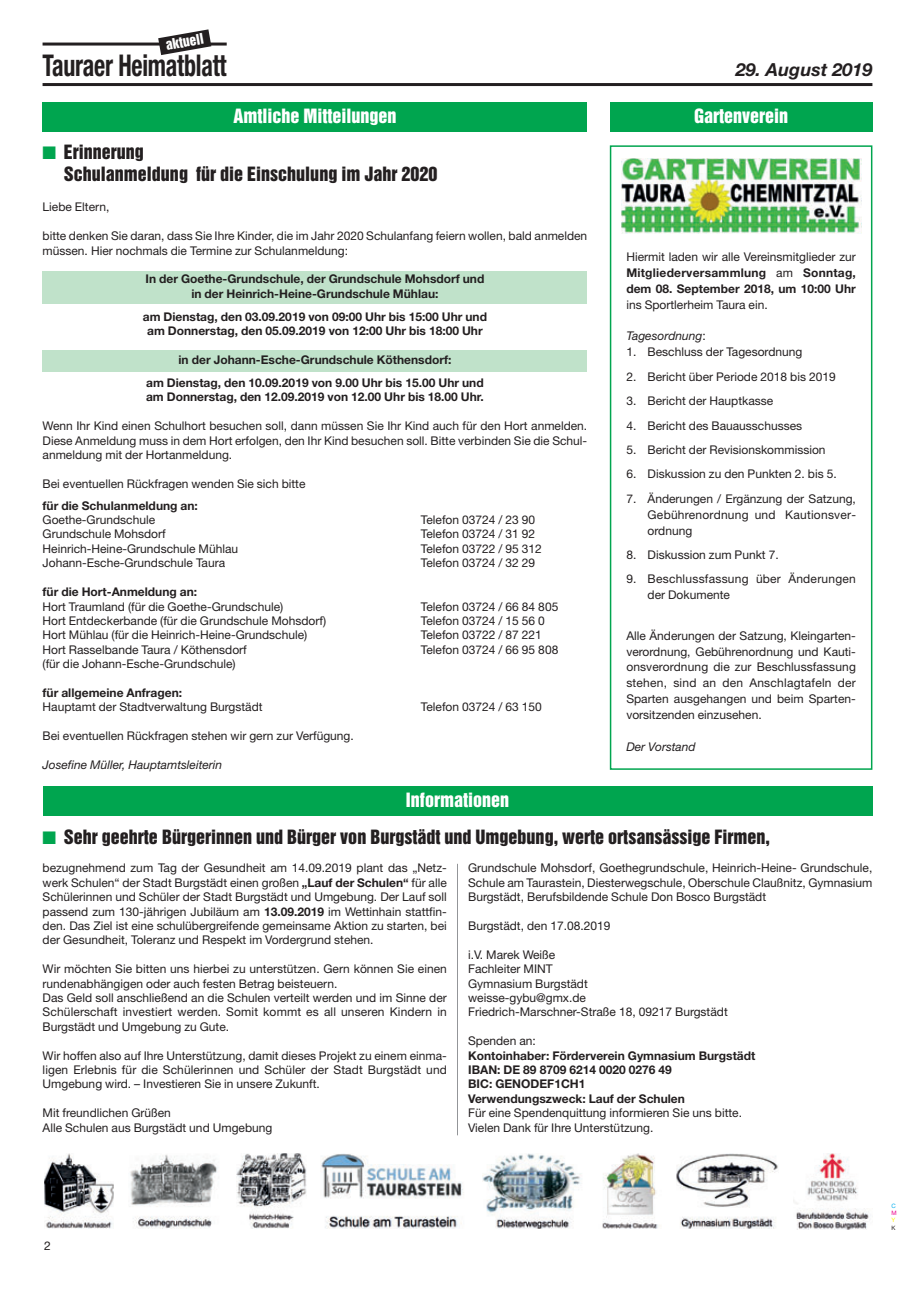
<style>
.page{position:relative;width:915px;height:1293px;background:#fff}
.page>*{position:absolute;margin:0;border:0;box-sizing:border-box;transform-origin:0 0}
.t1{font:700 condensed 30px "Helvetica Neue";letter-spacing:-.01em;color:#231f20;scale:.8 1}
.t2{font:18px/22.4px "Helvetica Inserat";color:#231f20}
.t3{font:18px "Helvetica Inserat";color:#fff}
.t4{font:italic 700 18px "Helvetica Neue";color:#231f20}
.t5{font:13.5px "Helvetica Inserat";color:#fff}
.t6{font:12px/14.4px "Helvetica Neue";color:#231f20;text-align:justify}
.t7{font:700 12px/14.4px "Helvetica Neue";color:#231f20;text-align:center}
.t8{font:italic 12px "Helvetica Neue";color:#231f20}
.t9{font:12px/15.9px "Helvetica Neue";letter-spacing:.02em;color:#231f20}
.t10{font:6px "Helvetica Neue";color:#00aeef}
.t11{font:6px "Helvetica Neue";color:#ed028c}
.t12{font:6px "Helvetica Neue";color:#fff101}
.t13{font:6px "Helvetica Neue";color:#231f20}
.s1{color:#00a54f}
.s2{font-weight:400}
.s3{font-style:normal}
.s4{font-weight:700}
</style>
<div class="page">
<div style="left:43px;top:271px;width:544px;height:32px;background:#c0e2ca"></div>
<div style="left:43px;top:350px;width:544px;height:21px;background:#c0e2ca"></div>
<hr style="left:43px;top:83px;width:829px;height:3px;background:#231f20">
<hr style="left:43px;top:43px;width:184px;height:3px;background:#231f20">
<svg style="left:158px;top:29px;width:53px;height:26px"></svg>
<div style="left:43px;top:102px;width:544px;height:30px;background:#00a54f"></div>
<div style="left:609px;top:145px;width:263px;height:625px;border:2px solid #00a54f"></div>
<img style="left:621px;top:159px;width:240px;height:75px">
<div style="left:609px;top:102px;width:263px;height:30px;background:#00a54f"></div>
<img style="left:44px;top:1153px;width:70px;height:75px">
<img style="left:130px;top:1154px;width:88px;height:74px">
<img style="left:237px;top:1153px;width:69px;height:75px">
<img style="left:321px;top:1153px;width:143px;height:75px">
<img style="left:482px;top:1153px;width:99px;height:75px">
<img style="left:602px;top:1153px;width:56px;height:75px">
<img style="left:676px;top:1153px;width:101px;height:75px">
<img style="left:793px;top:1153px;width:76px;height:76px">
<div style="left:43px;top:786px;width:829px;height:30px;background:#00a54f"></div>
<hr style="left:457px;top:864px;width:1px;height:271px;background:#939598">
<p class="t5" style="left:165px;top:40px;width:40px;rotate:-10deg">aktuell</p>
<h1 class="t1" style="left:43px;top:54px;width:231px">Tauraer Heimatblatt</h1>
<h2 class="t4" style="left:735px;top:63px;width:138px">29. August 2019</h2>
<h2 class="t3" style="left:233px;top:109px;width:165px">Amtliche Mitteilungen</h2>
<h2 class="t2" style="left:64px;top:142px;width:375px;text-indent:-21px"><span class="s1">■</span> Erinnerung<br>Schulanmeldung für die Einschulung im Jahr 2020</h2>
<p class="t6" style="left:43px;top:201px;width:68px">Liebe Eltern,</p>
<p class="t6" style="left:43px;top:230px;width:546px">bitte denken Sie daran, dass Sie Ihre Kinder, die im Jahr 2020 Schulanfang feiern wollen, bald anmelden müssen. Hier nochmals die Termine zur Schulanmeldung:</p>
<p class="t7" style="left:145px;top:273px;width:340px">In der Goethe-Grundschule, der Grundschule Mohsdorf und in der Heinrich-Heine-Grundschule Mühlau:</p>
<p class="t7" style="left:143px;top:310px;width:345px">am Dienstag, den 03.09.2019 von 09:00 Uhr bis 15:00 Uhr und am Donnerstag, den 05.09.2019 von 12:00 Uhr bis 18:00 Uhr</p>
<p class="t7" style="left:146px;top:349px;width:339px;line-height:23px">in der Johann-Esche-Grundschule Köthensdorf:<br>am Dienstag, den 10.09.2019 von 9.00 Uhr bis 15.00 Uhr und</p>
<p class="t7" style="left:146px;top:391px;width:339px">am Donnerstag, den 12.09.2019 von 12.00 Uhr bis 18.00 Uhr.</p>
<p class="t6" style="left:43px;top:420px;width:546px">Wenn Ihr Kind einen Schulhort besuchen soll, dann müssen Sie Ihr Kind auch für den Hort anmelden.<br>Diese Anmeldung muss in dem Hort erfolgen, den Ihr Kind besuchen soll. Bitte verbinden Sie die Schul&shy;anmeldung mit der Hortanmeldung.</p>
<p class="t6" style="left:43px;top:477px;width:264px">Bei eventuellen Rückfragen wenden Sie sich bitte</p>
<p class="t7" style="left:43px;top:499px;width:157px">für die Schulanmeldung an:</p>
<p class="t6" style="left:43px;top:514px;width:114px">Goethe-Grundschule</p>
<p class="t6" style="left:421px;top:514px;width:116px">Telefon 03724 / 23 90</p>
<p class="t6" style="left:43px;top:528px;width:125px">Grundschule Mohsdorf</p>
<p class="t6" style="left:421px;top:528px;width:116px">Telefon 03724 / 31 92</p>
<p class="t6" style="left:43px;top:542px;width:197px">Heinrich-Heine-Grundschule Mühlau</p>
<p class="t6" style="left:421px;top:542px;width:122px">Telefon 03722 / 95 312</p>
<p class="t6" style="left:43px;top:557px;width:184px">Johann-Esche-Grundschule Taura</p>
<p class="t6" style="left:421px;top:557px;width:116px">Telefon 03724 / 32 29</p>
<p class="t7" style="left:43px;top:586px;width:156px">für die Hort-Anmeldung an:</p>
<p class="t6" style="left:43px;top:600px;width:242px">Hort Traumland (für die Goethe-Grundschule)</p>
<p class="t6" style="left:421px;top:600px;width:139px">Telefon 03724 / 66 84 805</p>
<p class="t6" style="left:43px;top:614px;width:285px">Hort Entdeckerbande (für die Grundschule Mohsdorf)</p>
<p class="t6" style="left:421px;top:614px;width:125px">Telefon 03724 / 15 56 0</p>
<p class="t6" style="left:43px;top:629px;width:266px">Hort Mühlau (für die Heinrich-Heine-Grundschule)</p>
<p class="t6" style="left:421px;top:629px;width:122px">Telefon 03722 / 87 221</p>
<p class="t6" style="left:43px;top:643px;width:206px">Hort Rasselbande Taura / Köthensdorf</p>
<p class="t6" style="left:421px;top:643px;width:139px">Telefon 03724 / 66 95 808</p>
<p class="t6" style="left:43px;top:658px;width:194px">(für die Johann-Esche-Grundschule)</p>
<p class="t7" style="left:43px;top:686px;width:141px">für allgemeine Anfragen:</p>
<p class="t6" style="left:43px;top:701px;width:221px">Hauptamt der Stadtverwaltung Burgstädt</p>
<p class="t6" style="left:421px;top:701px;width:122px">Telefon 03724 / 63 150</p>
<p class="t6" style="left:43px;top:730px;width:313px">Bei eventuellen Rückfragen stehen wir gern zur Verfügung.</p>
<p class="t8" style="left:43px;top:760px;width:181px">Josefine Müller, Hauptamtsleiterin</p>
<h2 class="t3" style="left:406px;top:793px;width:105px">Informationen</h2>
<h2 class="t3" style="left:693px;top:109px;width:95px">Gartenverein</h2>
<p class="t7" style="left:626px;top:250px;width:231px;line-height:15.9px;text-align:justify"><span class="s2">Hiermit laden wir alle Vereinsmitglieder zur </span>Mitgliederversammlung <span class="s2">am</span> Sonntag, dem 08. September 2018, um 10:00 Uhr</p>
<p class="t6" style="left:626px;top:298px;width:143px">ins Sportlerheim Taura ein.</p>
<p class="t8" style="left:626px;top:332px;width:81px">Tagesordnung<span class="s3">:</span></p>
<p class="t6" style="left:626px;top:346px;width:177px">1. Beschluss der Tagesordnung</p>
<p class="t6" style="left:626px;top:370px;width:211px">2. Bericht über Periode 2018 bis 2019</p>
<p class="t6" style="left:626px;top:395px;width:148px">3. Bericht der Hauptkasse</p>
<p class="t6" style="left:626px;top:419px;width:177px">4. Bericht des Bauausschusses</p>
<p class="t6" style="left:626px;top:444px;width:201px">5. Bericht der Revisionskommission</p>
<p class="t6" style="left:626px;top:468px;width:212px">6. Diskussion zu den Punkten 2. bis 5.</p>
<p class="t6" style="left:647px;top:492px;width:210px;line-height:15.9px;text-indent:-21px">7. Änderungen / Ergänzung der Satzung, Gebührenordnung und Kautionsver&shy;ordnung</p>
<p class="t6" style="left:626px;top:549px;width:154px">8. Diskussion zum Punkt 7.</p>
<p class="t9" style="left:647px;top:572px;width:210px;text-indent:-21px">9. Beschlussfassung über Änderungen der Dokumente</p>
<p class="t6" style="left:626px;top:628px;width:231px;line-height:15.9px">Alle Änderungen der Satzung, Kleingarten&shy;verordnung, Gebührenordnung und Kauti&shy;onsverordnung die zur Beschlussfassung stehen, sind an den Anschlagtafeln der Sparten ausgehangen und beim Sparten&shy;vorsitzenden einzusehen.</p>
<p class="t8" style="left:626px;top:742px;width:71px">Der Vorstand</p>
<h2 class="t2" style="left:43px;top:827px;width:728px"><span class="s1">■</span> Sehr geehrte Bürgerinnen und Bürger von Burgstädt und Umgebung, werte ortsansässige Firmen,</h2>
<p class="t6" style="left:43px;top:862px;width:405px">bezugnehmend zum Tag der Gesundheit am 14.09.2019 plant das „Netz&shy;werk Schulen“ der Stadt Burgstädt einen großen <span class="s4">„Lauf der Schulen“</span> für alle Schülerinnen und Schüler der Stadt Burgstädt und Umgebung. Der Lauf soll passend zum 130-jährigen Jubiläum am <span class="s4">13.09.2019</span> im Wettinhain stattfin&shy;den. Das Ziel ist eine schulübergreifende gemeinsame Aktion zu starten, bei der Gesundheit, Toleranz und Respekt im Vordergrund stehen.</p>
<p class="t6" style="left:43px;top:963px;width:405px;text-align:left">Wir möchten Sie bitten uns hierbei zu unterstützen. Gern können Sie einen rundenabhängigen oder auch festen Betrag beisteuern.<br>Das Geld soll anschließend an die Schulen verteilt werden und im Sinne der Schülerschaft investiert werden. Somit kommt es all unseren Kindern in Burgstädt und Umgebung zu Gute.</p>
<p class="t6" style="left:43px;top:1049px;width:405px">Wir hoffen also auf Ihre Unterstützung, damit dieses Projekt zu einem einma&shy;ligen Erlebnis für die Schülerinnen und Schüler der Stadt Burgstädt und Umgebung wird. – Investieren Sie in unsere Zukunft.</p>
<p class="t6" style="left:43px;top:1107px;width:231px">Mit freundlichen Grüßen<br>Alle Schulen aus Burgstädt und Umgebung</p>
<p class="t6" style="left:468px;top:862px;width:405px">Grundschule Mohsdorf, Goethegrundschule, Heinrich-Heine- Grundschule, Schule am Taurastein, Diesterwegschule, Oberschule Claußnitz, Gymnasium Burgstädt, Berufsbildende Schule Don Bosco Burgstädt</p>
<p class="t6" style="left:468px;top:919px;width:144px">Burgstädt, den 17.08.2019</p>
<p class="t6" style="left:468px;top:948px;width:261px;text-align:left">i.V. Marek Weiße<br>Fachleiter MINT<br>Gymnasium Burgstädt<br>weisse-gybu@gmx.de<br>Friedrich-Marschner-Straße 18, 09217 Burgstädt</p>
<p class="t6" style="left:468px;top:1035px;width:69px">Spenden an:</p>
<p class="t7" style="left:468px;top:1049px;width:289px;text-align:left">Kontoinhaber: Förderverein Gymnasium Burgstädt IBAN: DE 89 8709 6214 0020 0276 49<br>BIC: GENODEF1CH1<br>Verwendungszweck: Lauf der Schulen</p>
<p class="t6" style="left:468px;top:1107px;width:275px">Für eine Spendenquittung informieren Sie uns bitte.<br>Vielen Dank für Ihre Unterstützung.</p>
<p class="t6" style="left:44px;top:1239px;width:8px">2</p>
<p class="t10" style="left:891px;top:1203px;width:6px">C</p>
<p class="t11" style="left:891px;top:1211px;width:7px">M</p>
<p class="t12" style="left:891px;top:1218px;width:5px">Y</p>
<p class="t13" style="left:891px;top:1225px;width:6px">K</p>
</div>
